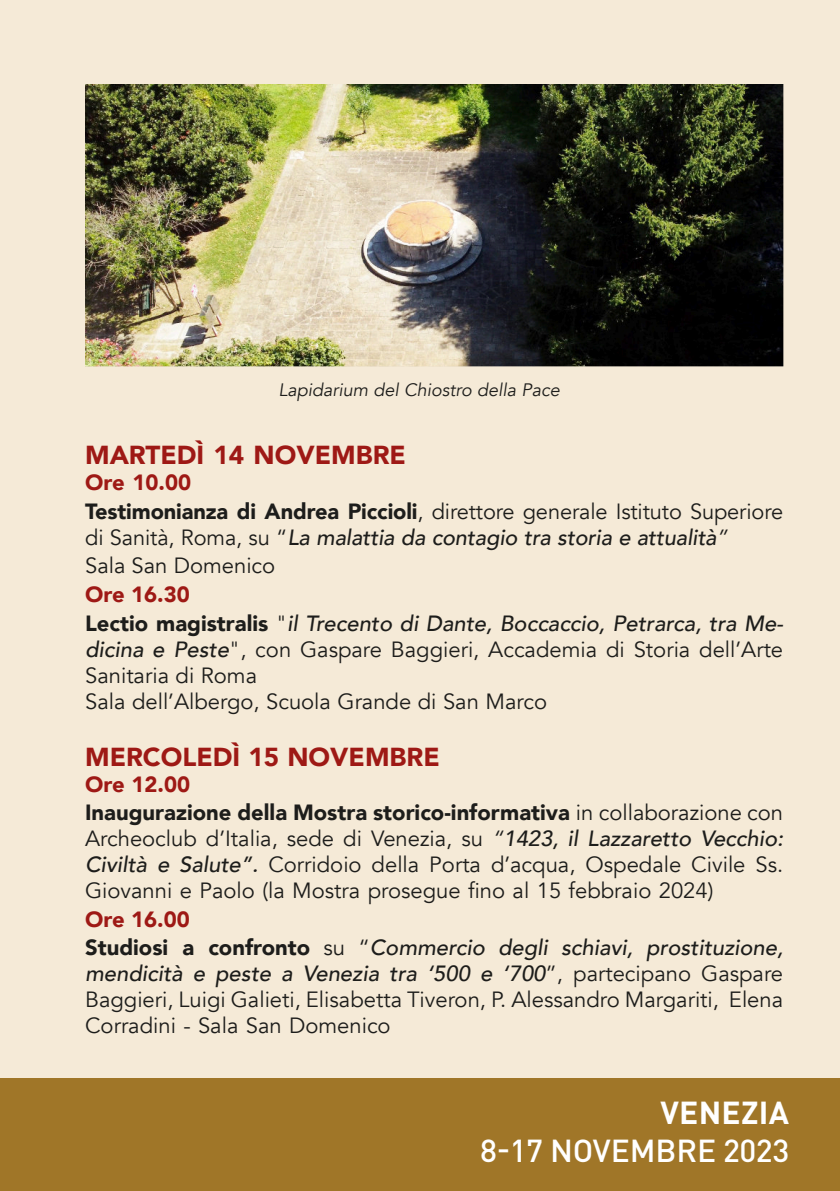
<style>
.page{position:relative;width:840px;height:1191px;background:#fff}
.page>*{position:absolute;margin:0;border:0;box-sizing:border-box;transform-origin:0 0}
.t1{font:500 31.4px "DIN Pro";letter-spacing:-.005em;color:#fff}
.t2{font:700 31.4px "DIN Pro";letter-spacing:.01em;color:#fff}
.t3{font:900 26px "Avenir";color:#9e1915}
.t4{font:22px/26px "Avenir";color:#1d1d1b}
.t5{font:italic 500 22px/28.6px "Avenir";color:#1d1d1b}
.t6{font:900 22px/28.6px "Avenir";color:#1d1d1b}
.t7{font:italic 18px "Avenir";color:#1d1d1b}
.s1{font-weight:900;color:#9e1915}
.s2{font-weight:900}
.s3{font-weight:400;font-style:normal}
.s4{font-weight:400}
.s5{font-weight:900;font-style:normal;color:#9e1915}
.s6{font-weight:900;font-style:normal}
.s7{font-weight:500;font-style:italic}
.s8{color:#9e1915}
.s9{font-style:italic}
</style>
<div class="page">
<div style="left:0;top:0;width:839px;height:1191px;background:#f5ead7"></div>
<div style="left:0;top:1078px;width:839px;height:113px;background:#a07628"></div>
<img style="left:85px;top:85px;width:697px;height:281px">
<p class="t7" style="left:278px;top:378px;width:283px">Lapidarium del Chiostro della Pace</p>
<p class="t3" style="left:85px;top:438px;width:322px">MARTEDÌ 14 NOVEMBRE</p>
<p class="t4" style="left:85px;top:468px;width:699px;line-height:28.6px"><span class="s1">Ore 10.00<br></span><span class="s2">Testimonianza di Andrea Piccioli</span>, direttore generale Istituto Superiore</p>
<p class="t5" style="left:85px;top:523px;width:643px"><span class="s3">di Sanità, Roma, su “</span>La malattia da contagio tra storia e attualità<span class="s4">”<br></span><span class="s3">Sala San Domenico</span></p>
<p class="t5" style="left:85px;top:580px;width:699px"><span class="s5">Ore 16.30<br></span><span class="s6">Lectio magistralis</span> <span class="s3">"</span>il Trecento di Dante, Boccaccio, Petrarca, tra Me-</p>
<p class="t4" style="left:85px;top:636px;width:699px"><span class="s7">dicina e Peste</span>", con Gaspare Baggieri, Accademia di Storia dell’Arte<br>Sanitaria di Roma<br>Sala dell’Albergo, Scuola Grande di San Marco</p>
<p class="t3" style="left:85px;top:739px;width:356px">MERCOLEDÌ 15 NOVEMBRE</p>
<p class="t6" style="left:85px;top:770px;width:699px"><span class="s8">Ore 12.00<br></span>Inaugurazione della Mostra storico-informativa <span class="s4">in collaborazione con</span></p>
<p class="t4" style="left:85px;top:826px;width:699px;text-align:justify">Archeoclub d’Italia, sede di Venezia, su <span class="s9">“</span><span class="s7">1423, il Lazzaretto Vecchio:<br>Civiltà e Salute”.</span> Corridoio della Porta d’acqua, Ospedale Civile Ss.<br>Giovanni e Paolo (la Mostra prosegue fino al 15 febbraio 2024)</p>
<p class="t5" style="left:85px;top:905px;width:699px"><span class="s5">Ore 16.00<br></span><span class="s6">Studiosi a confronto</span> <span class="s3">su “</span>Commercio degli schiavi, prostituzione,</p>
<p class="t4" style="left:85px;top:961px;width:699px;text-align:justify"><span class="s7">mendicità e peste a Venezia tra ‘500 e ‘700</span>”, partecipano Gaspare Baggieri, Luigi Galieti, Elisabetta Tiveron, P. Alessandro Margariti, Elena Corradini - Sala San Domenico</p>
<h1 class="t2" style="left:660px;top:1100px;width:130px">VENEZIA</h1>
<h1 class="t1" style="left:480px;top:1137px;width:310px">8-17 NOVEMBRE 2023</h1>
</div>
